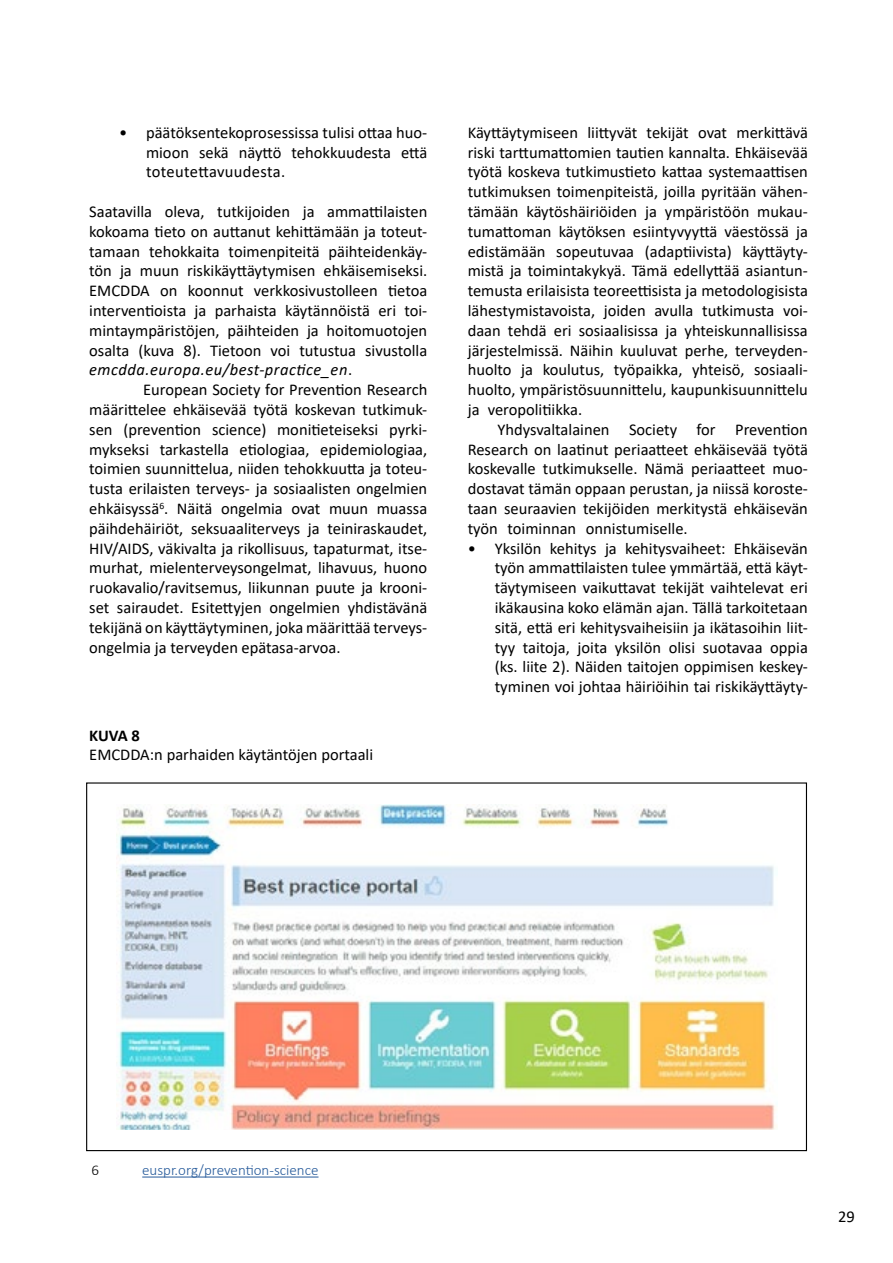
<style>
.page{position:relative;width:893px;height:1263px;background:#fff}
.page>*{position:absolute;margin:0;border:0;box-sizing:border-box;transform-origin:0 0}
.leipis_ekakappale{font:16.5px/19.8px "Calibri";color:#000;text-align:justify}
.leipis{font:16.5px/19.8px "Calibri";color:#000;text-align:justify}
.leipis_ekakappale-2{font:700 16.5px "Calibri";color:#000}
.viiteteksti{font:300 15px "Calibri";color:#275b9b}
.viiteteksti-2{font:300 15px "Calibri";color:#000}
.s1{font-style:italic}
</style>
<div class="page">
<img style="left:116px;top:804px;width:661px;height:326px">
<hr style="left:142px;top:1177px;width:176px;height:1px;background:#275b9b">
<p class="leipis_ekakappale" style="left:146px;top:122px;width:283px;text-indent:-27px">• päätöksentekoprosessissa tulisi ottaa huo&shy;mioon sekä näyttö tehokkuudesta että toteutettavuudesta.</p>
<p class="leipis_ekakappale" style="left:89px;top:201px;width:340px">Saatavilla oleva, tutkijoiden ja ammattilaisten kokoama tieto on auttanut kehittämään ja toteut&shy;tamaan tehokkaita toimenpiteitä päihteidenkäy&shy;tön ja muun riskikäyttäytymisen ehkäisemiseksi.<br>EMCDDA on koonnut verkkosivustolleen tietoa interventioista ja parhaista käytännöistä eri toi&shy;mintaympäristöjen, päihteiden ja hoitomuotojen osalta (kuva 8). Tietoon voi tutustua sivustolla <span class="s1">emcdda.europa.eu/best-practice_en</span>.</p>
<p class="leipis_ekakappale" style="left:89px;top:379px;width:340px;text-indent:54px">European Society for Prevention Research määrittelee ehkäisevää työtä koskevan tutkimuk&shy;sen (prevention science) monitieteiseksi pyrki&shy;mykseksi tarkastella etiologiaa, epidemiologiaa, toimien suunnittelua, niiden tehokkuutta ja toteu&shy;tusta erilaisten terveys- ja sosiaalisten ongelmien ehkäisyssä<sup>6</sup>. Näitä ongelmia ovat muun muassa päihdehäiriöt, seksuaaliterveys ja teiniraskaudet, HIV/AIDS, väkivalta ja rikollisuus, tapaturmat, itse&shy;murhat, mielenterveysongelmat, lihavuus, huono ruokavalio/ravitsemus, liikunnan puute ja krooni&shy;set sairaudet. Esitettyjen ongelmien yhdistävänä tekijänä on käyttäytyminen, joka määrittää terveys&shy;ongelmia ja terveyden epätasa-arvoa.</p>
<p class="leipis_ekakappale-2" style="left:89px;top:723px;width:52px">KUVA 8</p>
<p class="leipis_ekakappale" style="left:89px;top:745px;width:285px">EMCDDA:n parhaiden käytäntöjen portaali</p>
<p class="leipis_ekakappale" style="left:468px;top:122px;width:342px">Käyttäytymiseen liittyvät tekijät ovat merkittävä riski tarttumattomien tautien kannalta. Ehkäisevää työtä koskeva tutkimustieto kattaa systemaattisen tutkimuksen toimenpiteistä, joilla pyritään vähen&shy;tämään käytöshäiriöiden ja ympäristöön mukau&shy;tumattoman käytöksen esiintyvyyttä väestössä ja edistämään sopeutuvaa (adaptiivista) käyttäyty&shy;mistä ja toimintakykyä. Tämä edellyttää asiantun&shy;temusta erilaisista teoreettisista ja metodologisista lähestymistavoista, joiden avulla tutkimusta voi&shy;daan tehdä eri sosiaalisissa ja yhteiskunnallisissa järjestelmissä. Näihin kuuluvat perhe, terveyden&shy;huolto ja koulutus, työpaikka, yhteisö, sosiaali&shy;huolto, ympäristösuunnittelu, kaupunkisuunnittelu ja veropolitiikka.</p>
<p class="leipis" style="left:468px;top:419px;width:342px;text-indent:30px">Yhdysvaltalainen Society for Prevention Research on laatinut periaatteet ehkäisevää työtä koskevalle tutkimukselle. Nämä periaatteet muo&shy;dostavat tämän oppaan perustan, ja niissä koroste&shy;taan seuraavien tekijöiden merkitystä ehkäisevän työn toiminnan onnistumiselle.</p>
<p class="leipis_ekakappale" style="left:495px;top:538px;width:315px;text-indent:-27px">• Yksilön kehitys ja kehitysvaiheet: Ehkäisevän työn ammattilaisten tulee ymmärtää, että käyt&shy;täytymiseen vaikuttavat tekijät vaihtelevat eri ikäkausina koko elämän ajan. Tällä tarkoitetaan sitä, että eri kehitysvaiheisiin ja ikätasoihin liit&shy;tyy taitoja, joita yksilön olisi suotavaa oppia (ks. liite 2). Näiden taitojen oppimisen keskey&shy;tyminen voi johtaa häiriöihin tai riskikäyttäyty-</p>
<p class="viiteteksti-2" style="left:92px;top:1161px;width:9px">6</p>
<p class="viiteteksti" style="left:142px;top:1161px;width:178px">euspr.org/prevention-science</p>
<p class="leipis_ekakappale" style="left:838px;top:1206px;width:18px">29</p>
</div>
